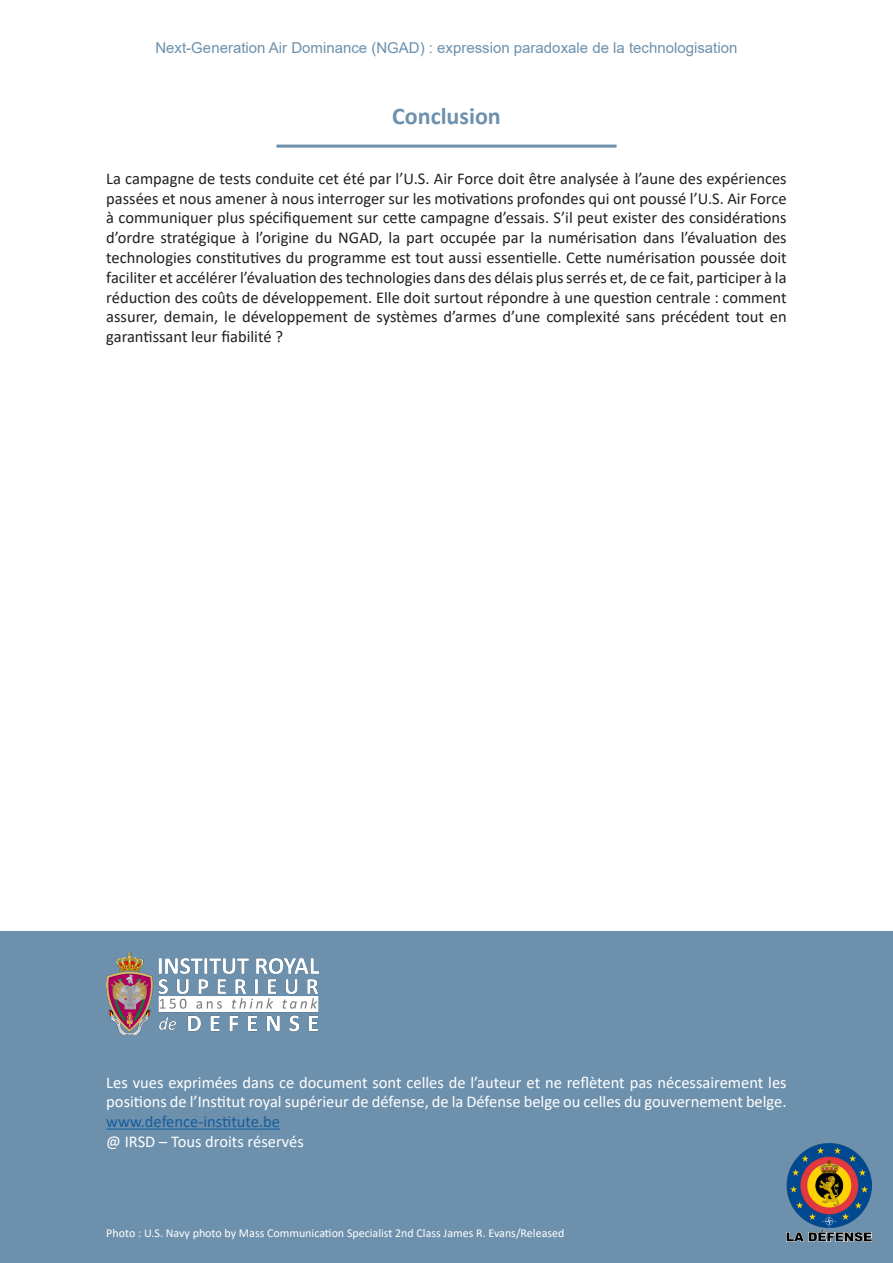
<style>
.page{position:relative;width:893px;height:1263px;background:#fff}
.page>*{position:absolute;margin:0;border:0;box-sizing:border-box;transform-origin:0 0}
.t1{font:700 24px "Calibri";color:#6d90ac}
.t2{font:16.5px/19.8px "Calibri";color:#231f20;text-align:justify}
.t3{font:16.5px/19.8px "Calibri";color:#fff}
.t4{font:16.5px "Calibri";color:#175d9e}
.t5{font:15px "Arial";color:#6d90ac}
.t6{font:12px "Calibri";color:#fff}
</style>
<div class="page">
<hr style="left:276px;top:145px;width:341px;height:3px;background:#6c8fab">
<div style="left:0;top:931px;width:893px;height:332px;background:#6d90ac"></div>
<hr style="left:106px;top:1128px;width:174px;height:1px;background:#175d9e">
<img style="left:106px;top:952px;width:213px;height:82px">
<img style="left:787px;top:1143px;width:85px;height:99px">
<p class="t5" style="left:155px;top:38px;width:583px">Next-Generation Air Dominance (NGAD) : expression paradoxale de la technologisation</p>
<p class="t1" style="left:392px;top:99px;width:110px">Conclusion</p>
<p class="t2" style="left:106px;top:168px;width:682px">La campagne de tests conduite cet été par l’U.S. Air Force doit être analysée à l’aune des expériences passées et nous amener à nous interroger sur les motivations profondes qui ont poussé l’U.S. Air Force à communiquer plus spécifiquement sur cette campagne d’essais. S’il peut exister des considérations d’ordre stratégique à l’origine du NGAD, la part occupée par la numérisation dans l’évaluation des technologies constitutives du programme est tout aussi essentielle. Cette numérisation poussée doit faciliter et accélérer l’évaluation des technologies dans des délais plus serrés et, de ce fait, participer à la réduction des coûts de développement. Elle doit surtout répondre à une question centrale : comment assurer, demain, le développement de systèmes d’armes d’une complexité sans précédent tout en garantissant leur fiabilité ?</p>
<p class="t3" style="left:106px;top:1072px;width:682px">Les vues exprimées dans ce document sont celles de l’auteur et ne reflètent pas nécessairement les positions de l’Institut royal supérieur de défense, de la Défense belge ou celles du gouvernement belge.</p>
<p class="t4" style="left:106px;top:1110px;width:175px">www.defence-institute.be</p>
<p class="t3" style="left:106px;top:1131px;width:199px">@ IRSD – Tous droits réservés</p>
<p class="t6" style="left:106px;top:1224px;width:460px">Photo : U.S. Navy photo by Mass Communication Specialist 2nd Class James R. Evans/Released</p>
</div>
